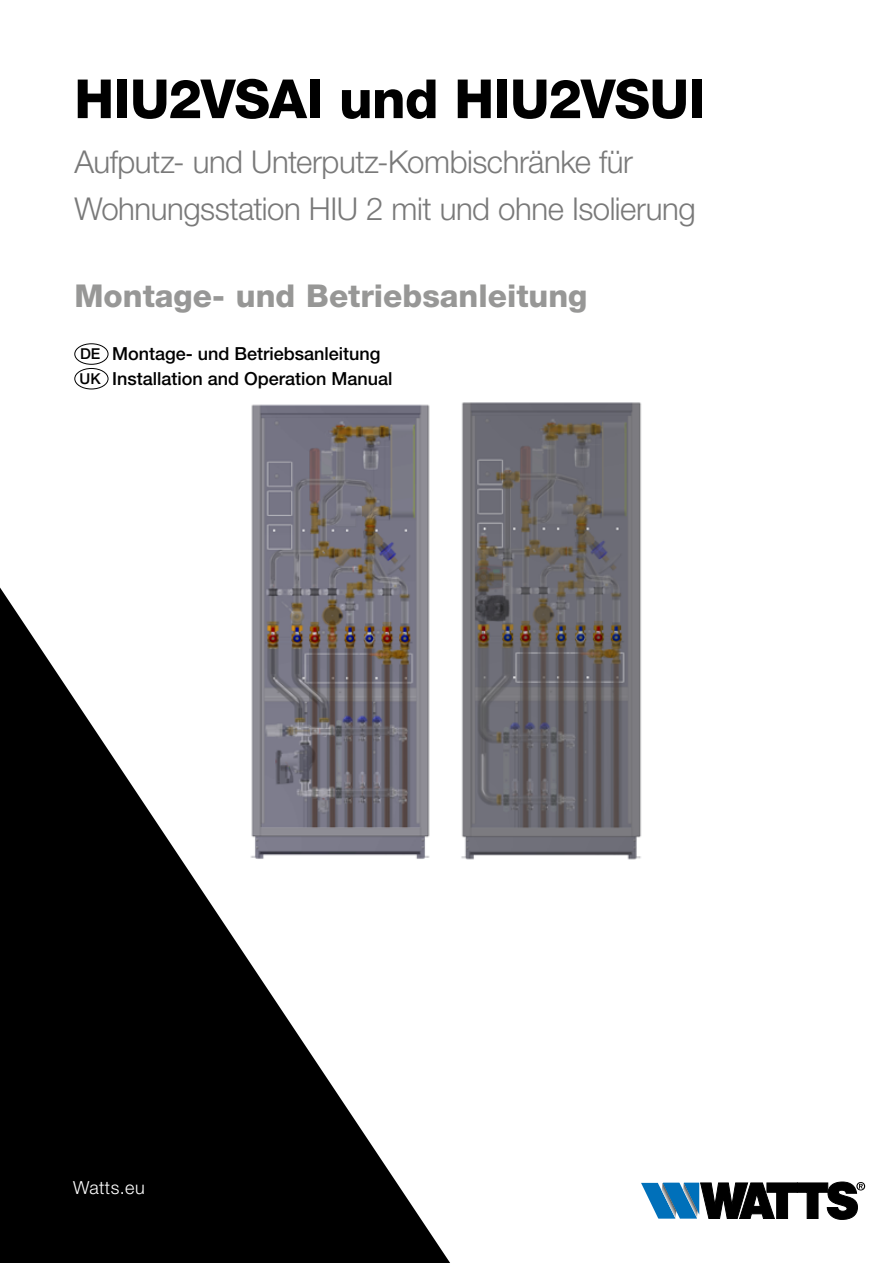
<style>
.page{position:relative;width:893px;height:1263px;background:#fff}
.page>*{position:absolute;margin:0;border:0;box-sizing:border-box;transform-origin:0 0}
.t1{font:800 54px "Helvetica Neue LT Std";letter-spacing:-.015em;color:#000}
.t2{font:300 31.5px/46.5px "Helvetica Neue LT Std";letter-spacing:-.015em;color:#797979}
.t3{font:800 31.5px "Helvetica Neue LT Std";color:#979796}
.t4{font:500 18px/24.8px "Helvetica Neue LT Std";color:#000}
.t5{font:300 18px "Helvetica Neue LT Std";letter-spacing:.025em;color:#fff}
.s1{font-size:15px}
</style>
<div class="page">
<svg style="left:0;top:587px;width:450px;height:676px;fill:#000"></svg>
<svg style="left:641px;top:1182px;width:224px;height:37px"></svg>
<img style="left:461px;top:402px;width:181px;height:458px">
<img style="left:246px;top:404px;width:189px;height:455px">
<div style="left:74px;top:343px;width:34px;height:22px;border:1px solid #000;border-radius:50%"></div>
<div style="left:74px;top:368px;width:34px;height:21px;border:1px solid #000;border-radius:50%"></div>
<h1 class="t1" style="left:74px;top:67px;width:633px">HIU2VSAI und HIU2VSUI</h1>
<p class="t2" style="left:74px;top:138px;width:623px">Aufputz- und Unterputz-Kombischränke für<br>Wohnungsstation HIU 2 mit und ohne Isolierung</p>
<p class="t3" style="left:74px;top:277px;width:515px">Montage- und Betriebsanleitung</p>
<p class="t4" style="left:80px;top:341px;width:314px"><span class="s1">DE</span> Montage- und Betriebsanleitung<br><span class="s1">UK</span> Installation and Operation Manual</p>
<p class="t5" style="left:73px;top:1177px;width:73px">Watts.eu</p>
</div>
